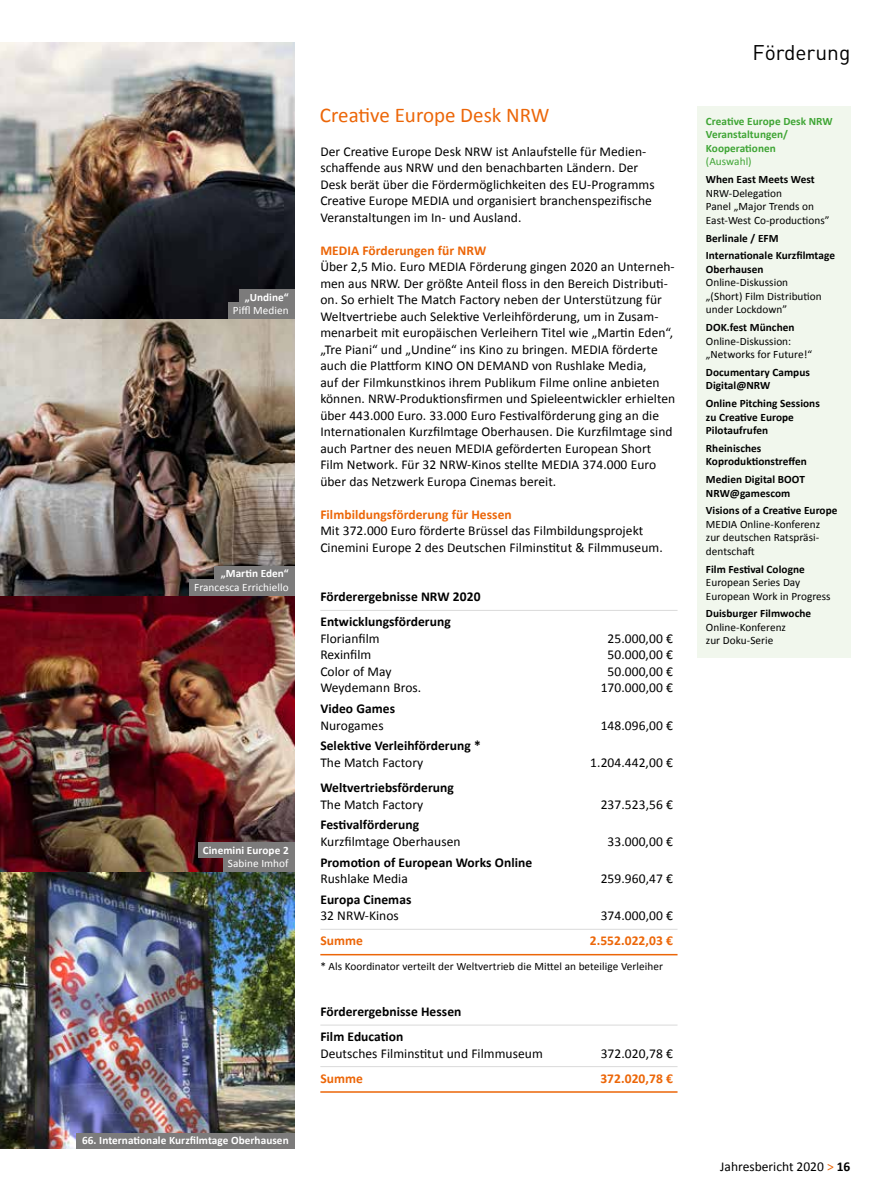
<style>
.page{position:relative;width:893px;height:1191px;background:#fff}
.page>*{position:absolute;margin:0;border:0;box-sizing:border-box;transform-origin:0 0}
.t1{font:21px "Calibri";color:#ec6608}
.t2{font:21px "DIN";color:#000}
.t3{font:13.5px/16.5px "Calibri";letter-spacing:.005em;color:#000}
.t4{font:700 13.5px/25px "Calibri";letter-spacing:.005em;color:#000}
.t5{font:700 13.5px "Calibri";letter-spacing:.005em;color:#ec6608}
.t6{font:11.25px/13.5px "Calibri";letter-spacing:.005em;color:#000}
.t7{font:700 11.25px/13.5px "Calibri";letter-spacing:.005em;color:#000}
.t8{font:700 11.25px "Calibri";letter-spacing:.005em;color:#fff}
.t9{font:700 11.25px/13.5px "Calibri";letter-spacing:.005em;color:#3fa535}
.t10{font:11.25px "Calibri";letter-spacing:.005em;color:#fff}
.t11{font:11.25px "Calibri";letter-spacing:.005em;color:#3fa535}
.s1{color:#ec6608}
.s2{font-weight:700}
</style>
<div class="page">
<img style="left:0;top:872px;width:295px;height:276px">
<img style="left:0;top:595px;width:295px;height:277px">
<img style="left:0;top:43px;width:295px;height:276px">
<img style="left:0;top:319px;width:295px;height:276px">
<div style="left:697px;top:106px;width:153px;height:552px;background:#f1f7ed"></div>
<hr style="left:320px;top:610px;width:357px;height:1px;background:#dadada">
<hr style="left:320px;top:929px;width:357px;height:1px;background:#dadada">
<hr style="left:320px;top:954px;width:357px;height:1px;background:#ec6608">
<hr style="left:320px;top:1024px;width:357px;height:1px;background:#dadada">
<hr style="left:320px;top:1066px;width:357px;height:1px;background:#dadada">
<hr style="left:320px;top:1091px;width:357px;height:1px;background:#ec6608">
<div style="left:77px;top:1133px;width:218px;height:15px;background:#7c7b7b"></div>
<div style="left:198px;top:842px;width:97px;height:15px;background:#7c7b7b"></div>
<div style="left:223px;top:855px;width:72px;height:17px;background:#7c7b7b"></div>
<div style="left:240px;top:289px;width:55px;height:16px;background:#7c7b7b"></div>
<div style="left:228px;top:302px;width:67px;height:17px;background:#7c7b7b"></div>
<div style="left:215px;top:566px;width:80px;height:15px;background:#7c7b7b"></div>
<div style="left:189px;top:578px;width:106px;height:17px;background:#7c7b7b"></div>
<p class="t8" style="left:245px;top:290px;width:45px">„Undine“</p>
<p class="t10" style="left:233px;top:303px;width:57px">Piffl Medien</p>
<p class="t8" style="left:221px;top:566px;width:69px">„Martin Eden“</p>
<p class="t10" style="left:194px;top:580px;width:96px">Francesca Errichiello</p>
<p class="t8" style="left:203px;top:842px;width:87px">Cinemini Europe 2</p>
<p class="t10" style="left:228px;top:856px;width:62px">Sabine Imhof</p>
<p class="t8" style="left:82px;top:1132px;width:208px">66. Internationale Kurzfilmtage Oberhausen</p>
<h1 class="t1" style="left:320px;top:102px;width:231px">Creative Europe Desk NRW</h1>
<p class="t3" style="left:320px;top:143px;width:336px">Der Creative Europe Desk NRW ist Anlaufstelle für Medien&shy;schaffende aus NRW und den benachbarten Ländern. Der Desk berät über die Fördermöglichkeiten des EU-Programms Creative Europe MEDIA und organisiert branchenspezifische Veranstaltungen im In- und Ausland.</p>
<p class="t5" style="left:320px;top:242px;width:167px">MEDIA Förderungen für NRW</p>
<p class="t3" style="left:320px;top:259px;width:356px">Über 2,5 Mio. Euro MEDIA Förderung gingen 2020 an Unterneh&shy;men aus NRW. Der größte Anteil floss in den Bereich Distributi&shy;on. So erhielt The Match Factory neben der Unterstützung für Weltvertriebe auch Selektive Verleihförderung, um in Zusam&shy;menarbeit mit europäischen Verleihern Titel wie „Martin Eden“, „Tre Piani“ und „Undine“ ins Kino zu bringen. MEDIA förderte auch die Plattform KINO ON DEMAND von Rushlake Media,<br>auf der Filmkunstkinos ihrem Publikum Filme online anbieten können. NRW-Produktionsfirmen und Spieleentwickler erhielten über 443.000 Euro. 33.000 Euro Festivalförderung ging an die Internationalen Kurzfilmtage Oberhausen. Die Kurzfilmtage sind auch Partner des neuen MEDIA geförderten European Short Film Network. Für 32 NRW-Kinos stellte MEDIA 374.000 Euro über das Netzwerk Europa Cinemas bereit.</p>
<p class="t5" style="left:320px;top:506px;width:193px">Filmbildungsförderung für Hessen</p>
<p class="t3" style="left:320px;top:523px;width:344px">Mit 372.000 Euro förderte Brüssel das Filmbildungsprojekt<br>Cinemini Europe 2 des Deutschen Filminstitut &amp; Filmmuseum.</p>
<p class="t4" style="left:320px;top:584px;width:162px">Förderergebnisse NRW 2020<br>Entwicklungsförderung</p>
<p class="t3" style="left:320px;top:630px;width:61px">Florianfilm</p>
<p class="t3" style="left:608px;top:630px;width:67px">25.000,00 €</p>
<p class="t3" style="left:320px;top:647px;width:53px">Rexinfilm</p>
<p class="t3" style="left:608px;top:647px;width:67px">50.000,00 €</p>
<p class="t3" style="left:320px;top:663px;width:73px">Color of May</p>
<p class="t3" style="left:608px;top:663px;width:67px">50.000,00 €</p>
<p class="t3" style="left:320px;top:680px;width:102px">Weydemann Bros.</p>
<p class="t3" style="left:601px;top:680px;width:74px">170.000,00 €</p>
<p class="t4" style="left:320px;top:696px;width:76px">Video Games</p>
<p class="t3" style="left:320px;top:717px;width:65px">Nurogames</p>
<p class="t3" style="left:601px;top:717px;width:74px">148.096,00 €</p>
<p class="t4" style="left:320px;top:733px;width:162px">Selektive Verleihförderung *</p>
<p class="t3" style="left:320px;top:754px;width:105px">The Match Factory</p>
<p class="t3" style="left:590px;top:754px;width:84px">1.204.442,00 €</p>
<p class="t4" style="left:320px;top:775px;width:135px">Weltvertriebsförderung</p>
<p class="t3" style="left:320px;top:796px;width:105px">The Match Factory</p>
<p class="t3" style="left:601px;top:796px;width:74px">237.523,56 €</p>
<p class="t4" style="left:320px;top:812px;width:100px">Festivalförderung</p>
<p class="t3" style="left:320px;top:833px;width:142px">Kurzfilmtage Oberhausen</p>
<p class="t3" style="left:608px;top:833px;width:67px">33.000,00 €</p>
<p class="t4" style="left:320px;top:849px;width:213px">Promotion of European Works Online</p>
<p class="t3" style="left:320px;top:870px;width:89px">Rushlake Media</p>
<p class="t3" style="left:601px;top:870px;width:74px">259.960,47 €</p>
<p class="t4" style="left:320px;top:886px;width:93px">Europa Cinemas</p>
<p class="t3" style="left:320px;top:907px;width:80px">32 NRW-Kinos</p>
<p class="t3" style="left:601px;top:907px;width:74px">374.000,00 €</p>
<p class="t5" style="left:320px;top:932px;width:44px">Summe</p>
<p class="t5" style="left:590px;top:932px;width:85px">2.552.022,03 €</p>
<p class="t6" style="left:320px;top:960px;width:344px">* Als Koordinator verteilt der Weltvertrieb die Mittel an beteilige Verleiher</p>
<p class="t4" style="left:320px;top:999px;width:143px">Förderergebnisse Hessen<br>Film Education</p>
<p class="t3" style="left:320px;top:1045px;width:224px">Deutsches Filminstitut und Filmmuseum</p>
<p class="t3" style="left:601px;top:1045px;width:74px">372.020,78 €</p>
<p class="t5" style="left:320px;top:1069px;width:44px">Summe</p>
<p class="t5" style="left:600px;top:1069px;width:74px">372.020,78 €</p>
<h1 class="t2" style="left:753px;top:39px;width:99px">Förderung</h1>
<p class="t9" style="left:706px;top:114px;width:128px">Creative Europe Desk NRW<br>Veranstaltungen/<br>Kooperationen</p>
<p class="t11" style="left:706px;top:155px;width:47px">(Auswahl)</p>
<p class="t7" style="left:706px;top:173px;width:110px">When East Meets West</p>
<p class="t6" style="left:706px;top:186px;width:125px">NRW-Delegation<br>Panel „Major Trends on<br>East-West Co-productions”</p>
<p class="t7" style="left:706px;top:229px;width:131px;line-height:17.7px">Berlinale / EFM<br>Internationale Kurzfilmtage</p>
<p class="t7" style="left:706px;top:262px;width:59px">Oberhausen</p>
<p class="t6" style="left:706px;top:276px;width:117px">Online-Diskussion „(Short) Film Distribution under Lockdown”</p>
<p class="t7" style="left:706px;top:320px;width:90px">DOK.fest München</p>
<p class="t6" style="left:706px;top:334px;width:108px">Online-Diskussion: „Networks for Future!“</p>
<p class="t7" style="left:706px;top:365px;width:106px">Documentary Campus<br>Digital@NRW</p>
<p class="t7" style="left:706px;top:396px;width:115px">Online Pitching Sessions zu Creative Europe<br>Pilotaufrufen</p>
<p class="t7" style="left:706px;top:441px;width:103px">Rheinisches<br>Koproduktionstreffen</p>
<p class="t7" style="left:706px;top:472px;width:101px">Medien Digital BOOT<br>NRW@gamescom</p>
<p class="t7" style="left:706px;top:504px;width:133px">Visions of a Creative Europe</p>
<p class="t6" style="left:706px;top:517px;width:116px;text-align:justify">MEDIA Online-Konferenz zur deutschen Ratspräsi&shy;dentschaft</p>
<p class="t7" style="left:706px;top:562px;width:100px">Film Festival Cologne</p>
<p class="t6" style="left:706px;top:576px;width:126px">European Series Day<br>European Work in Progress</p>
<p class="t7" style="left:706px;top:607px;width:107px">Duisburger Filmwoche</p>
<p class="t6" style="left:706px;top:620px;width:82px">Online-Konferenz zur Doku-Serie</p>
<p class="t3" style="left:720px;top:1158px;width:132px">Jahresbericht 2020 <span class="s1">&gt;</span> <span class="s2">16</span></p>
</div>
